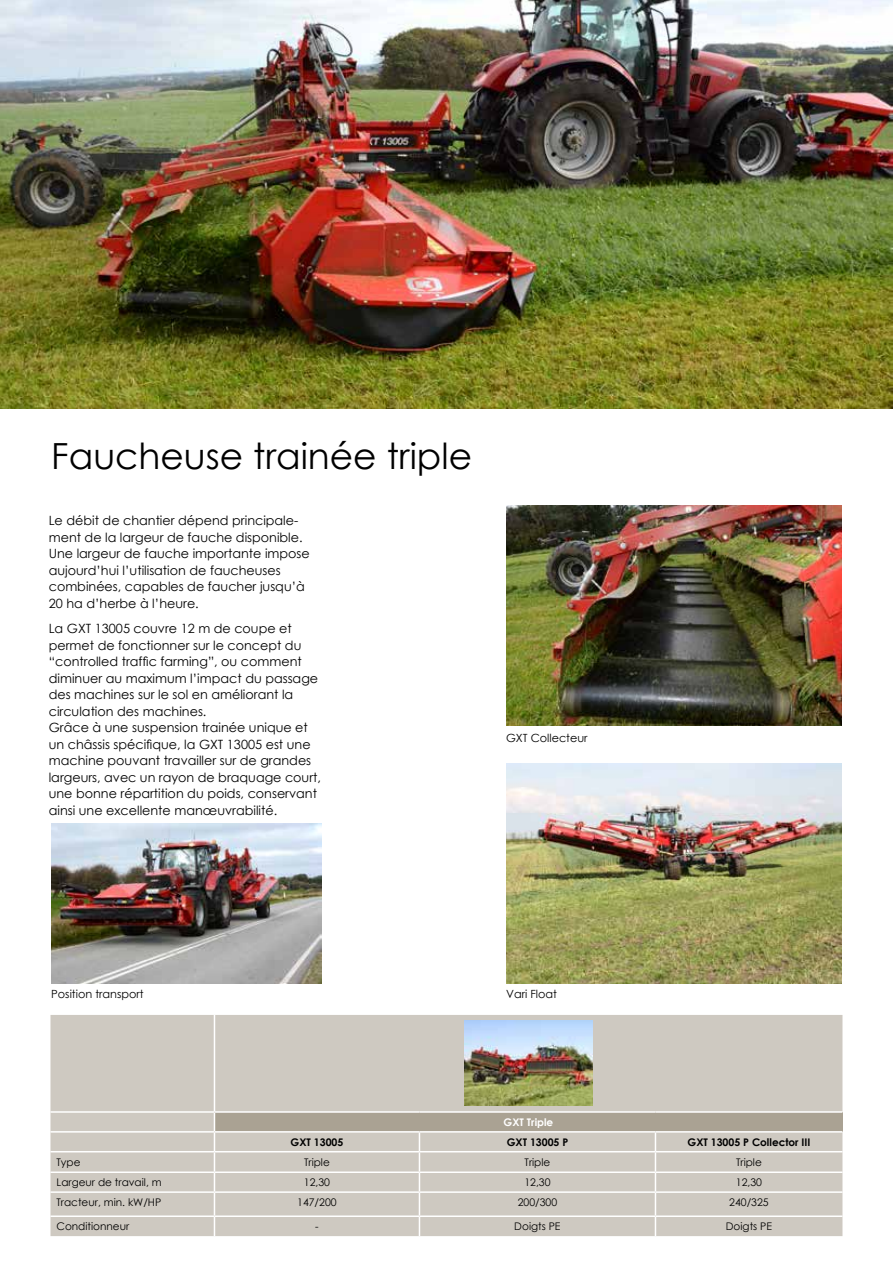
<style>
.page{position:relative;width:893px;height:1263px;background:#fff}
.page>*{position:absolute;margin:0;border:0;box-sizing:border-box;transform-origin:0 0}
.t1{font:36px "Century Gothic";color:#000}
.t2{font:12.75px/16.5px "Century Gothic";color:#000}
.t3{font:11.25px "Century Gothic";color:#000}
.t4{font:10.5px "Century Gothic";color:#000}
.t5{font:700 10.5px "Century Gothic";color:#000}
.t6{font:700 10.5px "Century Gothic";color:#fff}
</style>
<div class="page">
<img style="left:0;top:0;width:892px;height:408px">
<div style="left:50px;top:1015px;width:792px;height:221px;background:#cec9c1"></div>
<div style="left:214px;top:1112px;width:628px;height:20px;background:#aaa293"></div>
<hr style="left:214px;top:1015px;width:1px;height:96px;background:#fff">
<hr style="left:50px;top:1111px;width:164px;height:2px;background:#fff">
<hr style="left:214px;top:1111px;width:205px;height:2px;background:#fff">
<hr style="left:419px;top:1111px;width:236px;height:2px;background:#fff">
<hr style="left:655px;top:1111px;width:187px;height:2px;background:#fff">
<hr style="left:50px;top:1131px;width:164px;height:1px;background:#fff">
<hr style="left:214px;top:1131px;width:205px;height:1px;background:#fff">
<hr style="left:419px;top:1131px;width:236px;height:1px;background:#fff">
<hr style="left:655px;top:1131px;width:187px;height:1px;background:#fff">
<hr style="left:50px;top:1151px;width:164px;height:1px;background:#fff">
<hr style="left:214px;top:1151px;width:205px;height:1px;background:#fff">
<hr style="left:419px;top:1151px;width:236px;height:1px;background:#fff">
<hr style="left:655px;top:1151px;width:187px;height:1px;background:#fff">
<hr style="left:50px;top:1171px;width:164px;height:2px;background:#fff">
<hr style="left:214px;top:1171px;width:205px;height:2px;background:#fff">
<hr style="left:419px;top:1171px;width:236px;height:2px;background:#fff">
<hr style="left:655px;top:1171px;width:187px;height:2px;background:#fff">
<hr style="left:50px;top:1191px;width:164px;height:2px;background:#fff">
<hr style="left:214px;top:1191px;width:205px;height:2px;background:#fff">
<hr style="left:419px;top:1191px;width:236px;height:2px;background:#fff">
<hr style="left:655px;top:1191px;width:187px;height:2px;background:#fff">
<hr style="left:50px;top:1215px;width:164px;height:2px;background:#fff">
<hr style="left:214px;top:1215px;width:205px;height:2px;background:#fff">
<svg style="left:214px;top:1113px;width:1px;height:123px"></svg>
<hr style="left:419px;top:1215px;width:236px;height:2px;background:#fff">
<svg style="left:419px;top:1132px;width:1px;height:104px"></svg>
<hr style="left:655px;top:1215px;width:187px;height:2px;background:#fff">
<svg style="left:655px;top:1132px;width:1px;height:104px"></svg>
<img style="left:465px;top:1021px;width:127px;height:85px">
<img style="left:506px;top:506px;width:336px;height:219px">
<img style="left:506px;top:763px;width:336px;height:220px">
<img style="left:51px;top:823px;width:270px;height:160px">
<h1 class="t1" style="left:51px;top:431px;width:422px">Faucheuse trainée triple</h1>
<p class="t2" style="left:49px;top:512px;width:263px">Le débit de chantier dépend principale&shy;ment de la largeur de fauche disponible.<br>Une largeur de fauche importante impose aujourd’hui l’utilisation de faucheuses combinées, capables de faucher jusqu’à 20 ha d’herbe à l’heure.</p>
<p class="t2" style="left:49px;top:620px;width:274px">La GXT 13005 couvre 12 m de coupe et permet de fonctionner sur le concept du “controlled traffic farming”, ou comment diminuer au maximum l’impact du passage des machines sur le sol en améliorant la circulation des machines.<br>Grâce à une suspension trainée unique et un châssis spécifique, la GXT 13005 est une machine pouvant travailler sur de grandes largeurs, avec un rayon de braquage court, une bonne répartition du poids, conservant ainsi une excellente manœuvrabilité.</p>
<p class="t3" style="left:506px;top:730px;width:83px">GXT Collecteur</p>
<p class="t3" style="left:51px;top:986px;width:94px">Position transport</p>
<p class="t3" style="left:506px;top:986px;width:52px">Vari Float</p>
<p class="t6" style="left:504px;top:1114px;width:51px">GXT Triple</p>
<p class="t5" style="left:291px;top:1134px;width:54px">GXT 13005</p>
<p class="t5" style="left:507px;top:1134px;width:63px">GXT 13005 P</p>
<p class="t5" style="left:688px;top:1134px;width:124px">GXT 13005 P Collector III</p>
<p class="t4" style="left:56px;top:1154px;width:26px">Type</p>
<p class="t4" style="left:304px;top:1154px;width:27px">Triple</p>
<p class="t4" style="left:525px;top:1154px;width:27px">Triple</p>
<p class="t4" style="left:736px;top:1154px;width:27px">Triple</p>
<p class="t4" style="left:56px;top:1175px;width:107px">Largeur de travail, m</p>
<p class="t4" style="left:304px;top:1175px;width:28px">12,30</p>
<p class="t4" style="left:524px;top:1175px;width:28px">12,30</p>
<p class="t4" style="left:736px;top:1175px;width:28px">12,30</p>
<p class="t4" style="left:56px;top:1195px;width:106px">Tracteur, min. kW/HP</p>
<p class="t4" style="left:297px;top:1195px;width:41px">147/200</p>
<p class="t4" style="left:518px;top:1195px;width:41px">200/300</p>
<p class="t4" style="left:729px;top:1195px;width:41px">240/325</p>
<p class="t4" style="left:56px;top:1219px;width:74px">Conditionneur</p>
<p class="t4" style="left:315px;top:1219px;width:5px">-</p>
<p class="t4" style="left:514px;top:1219px;width:48px">Doigts PE</p>
<p class="t4" style="left:726px;top:1219px;width:48px">Doigts PE</p>
</div>
